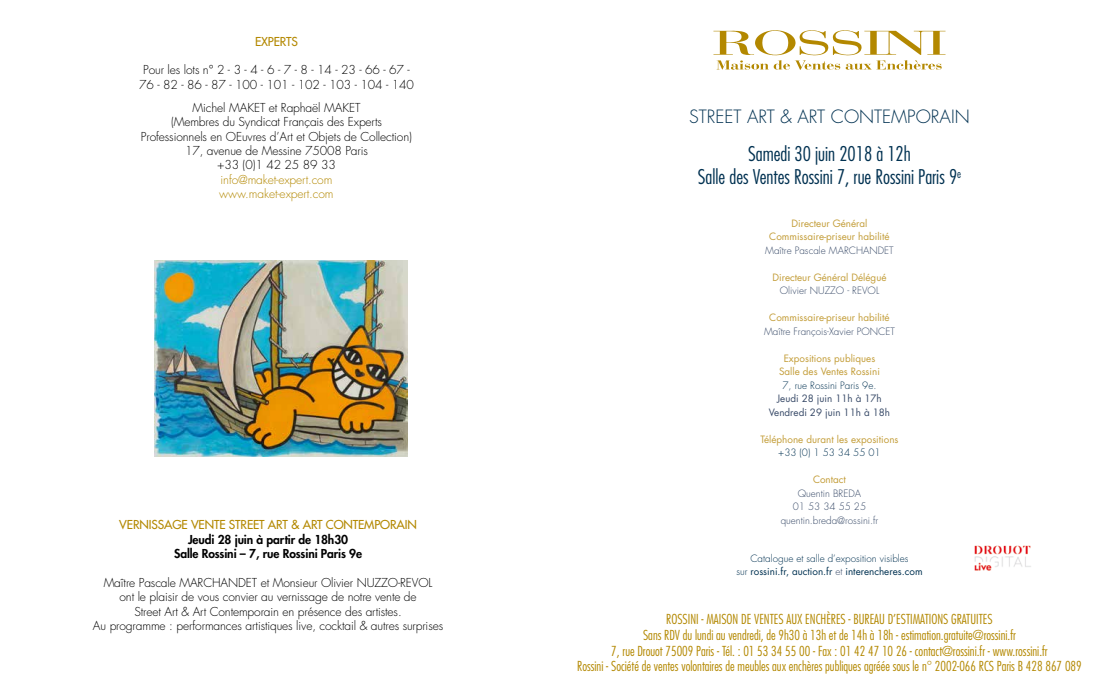
<style>
.page{position:relative;width:1106px;height:695px;background:#fff}
.page>*{position:absolute;margin:0;border:0;box-sizing:border-box;transform-origin:0 0}
.t1{font:300 condensed 19.8px/23.7px "Futura Std";color:#003151;text-align:center}
.t2{font:300 17.8px "Futura";color:#003151}
.t3{font:300 condensed 13.4px/15.7px "Futura Std";color:#b38800;text-align:center}
.t4{font:300 12px/14.4px "Futura";letter-spacing:-.01em;color:#000;text-align:center}
.t5{font:800 12px/14.4px "Futura";letter-spacing:-.01em;color:#000;text-align:center}
.t6{font:12px "Futura";letter-spacing:-.01em;color:#b38800}
.t7{font:300 12px/14.4px "Futura";letter-spacing:-.01em;color:#b38800}
.t8{font:9.9px/13.5px "Futura Std";color:#c39d38;text-align:center}
.t9{font:300 9.9px/13.5px "Futura Std";color:#374967;text-align:center}
.t10{font:300 9.9px/13.3px "Futura Std";color:#003151;text-align:center}
.t11{font:9.9px/13.5px "Futura Std";color:#374967;text-align:center}
.s1{font-weight:400;color:#003252}
.s2{color:#374967}
</style>
<div class="page">
<img style="left:974px;top:545px;width:57px;height:26px">
<svg style="left:713px;top:30px;width:232px;height:40px"></svg>
<img style="left:155px;top:261px;width:252px;height:196px">
<p class="t6" style="left:255px;top:33px;width:44px">EXPERTS</p>
<p class="t4" style="left:139px;top:63px;width:276px">Pour les lots n° 2 - 3 - 4 - 6 - 7 - 8 - 14 - 23 - 66 - 67 -<br>76 - 82 - 86 - 87 - 100 - 101 - 102 - 103 - 104 - 140</p>
<p class="t4" style="left:141px;top:100px;width:272px">Michel Maket et Raphaël Maket<br>(Membres du Syndicat Français des Experts Professionnels en OEuvres d’Art et Objets de Collection)<br>17, avenue de Messine 75008 Paris<br>+33 (0)1 42 25 89 33</p>
<p class="t7" style="left:219px;top:172px;width:116px">info@maket-expert.com www.maket-expert.com</p>
<p class="t6" style="left:119px;top:516px;width:123px">VERNISSAGE VE NTE STREET</p>
<p class="t6" style="left:268px;top:516px;width:8px">ART</p>
<p class="t6" style="left:291px;top:516px;width:20px">&amp; ART</p>
<p class="t6" style="left:326px;top:516px;width:92px">CONTEMPORAIN</p>
<p class="t5" style="left:174px;top:531px;width:189px">Jeudi 28 juin à partir de 18h30<br>Salle Rossini – 7, rue Rossini Paris 9e</p>
<p class="t4" style="left:93px;top:575px;width:352px">Maître Pascale MARCHANDET et Monsieur Olivier NUZZO-REVOL<br>ont le plaisir de vous convier au vernissage de notre vente de<br>Street Art &amp; Art Contemporain en présence des artistes.<br>Au programme : performances artistiques live, cocktail &amp; autres surprises</p>
<h2 class="t2" style="left:689px;top:105px;width:282px">STREET ART &amp; ART CONTEMPORAIN</h2>
<h1 class="t1" style="left:698px;top:141px;width:265px">Samedi 30 juin 2018 à 12h<br>Salle des Ventes Rossini 7, rue Rossini Paris 9<sup>e</sup></h1>
<p class="t8" style="left:769px;top:216px;width:122px">Directeur Général<br>Commissaire-priseur habilité</p>
<p class="t9" style="left:765px;top:243px;width:130px">Maître Pascale MARCHANDET</p>
<p class="t8" style="left:772px;top:270px;width:116px">Directeur Général Délégué</p>
<p class="t9" style="left:779px;top:284px;width:101px">Olivier NUZZO - REVOL</p>
<p class="t8" style="left:769px;top:311px;width:122px">Commissaire-priseur habilité</p>
<p class="t9" style="left:764px;top:324px;width:132px">Maître François-Xavier PONCET</p>
<p class="t8" style="left:779px;top:351px;width:102px">Expositions publiques<br>Salle des Ventes Rossini</p>
<p class="t10" style="left:782px;top:378px;width:95px">7, rue Rossini Paris 9e.</p>
<p class="t11" style="left:769px;top:392px;width:123px">Jeudi 28 juin 11h à 17h<br>Vendredi 29 juin 11h à 18h</p>
<p class="t8" style="left:760px;top:432px;width:139px">Téléphone durant les expositions</p>
<p class="t10" style="left:778px;top:446px;width:104px">+33 (0) 1 53 34 55 01</p>
<p class="t8" style="left:813px;top:472px;width:34px">Contact</p>
<p class="t9" style="left:780px;top:486px;width:99px">Quentin BREDA<br>01 53 34 55 25 quentin.breda@rossini.fr</p>
<p class="t10" style="left:736px;top:552px;width:188px">Catalogue et salle d’exposition visibles<br>sur <span class="s1">rossini.fr, auction.fr</span> <span class="s2">et</span> <span class="s1">interencheres.com</span></p>
<p class="t3" style="left:577px;top:611px;width:506px">ROSSINI - MAISON DE VENTES AUX ENCHÈRES - BUREAU D’ESTIMATIONS GRATUITES<br>Sans RDV du lundi au vendredi, de 9h30 à 13h et de 14h à 18h - estimation.gratuite@rossini.fr<br>7, rue Drouot 75009 Paris - Tél. : 01 53 34 55 00 - Fax : 01 42 47 10 26 - contact@rossini.fr - www.rossini.fr<br>Rossini - Société de ventes volontaires de meubles aux enchères publiques agréée sous le n° 2002-066 RCS Paris B 428 867 089</p>
</div>
